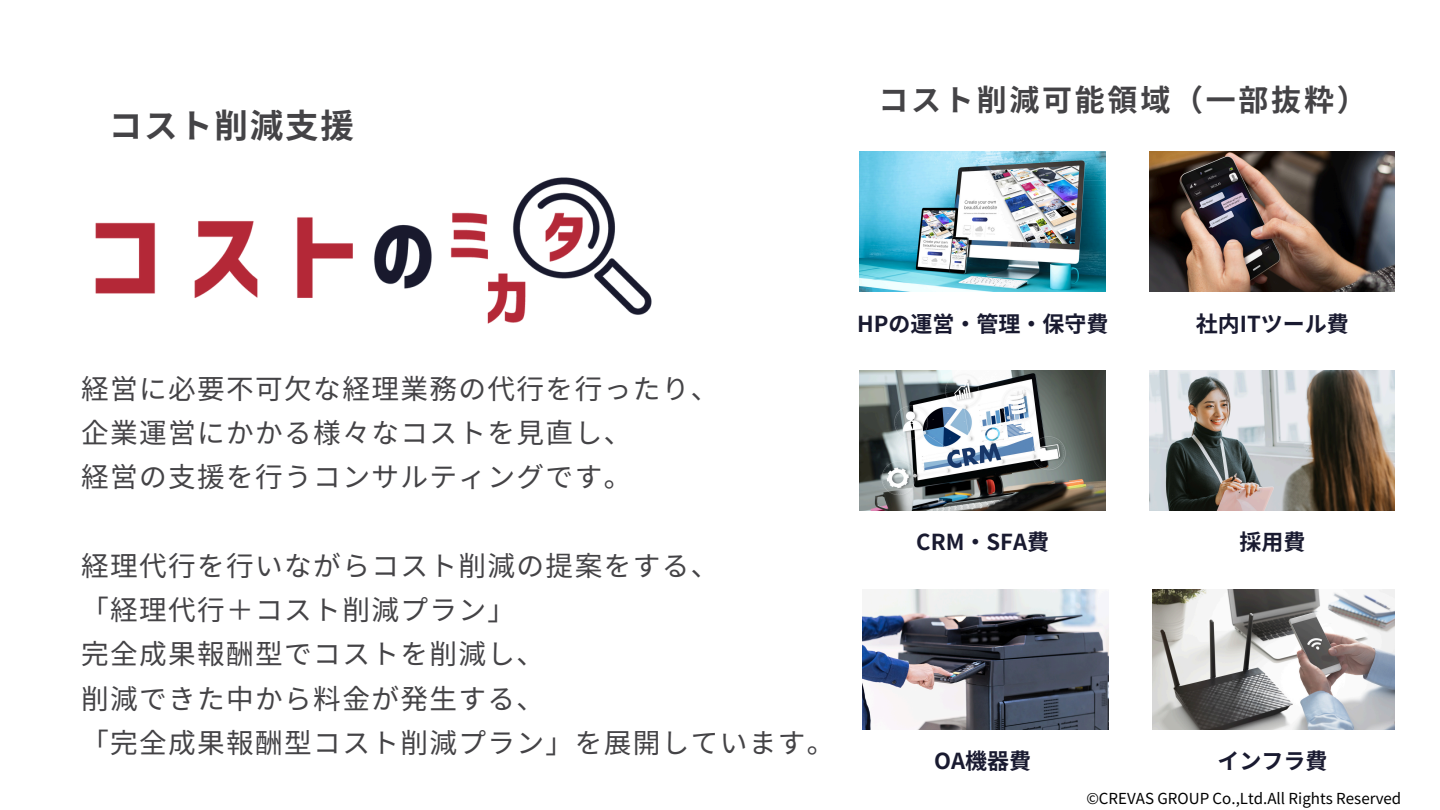
<style>
.page{position:relative;width:1440px;height:810px;background:#fff}
.page>*{position:absolute;margin:0;border:0;box-sizing:border-box;transform-origin:0 0}
.t1{font:700 33.6px "Noto Sans JP";letter-spacing:.05em;color:#444346}
.t2{font:700 30px "Noto Sans JP";letter-spacing:.09em;color:#444346}
.t3{font:27.7px/44.2px "Noto Sans JP";letter-spacing:.05em;color:#444346}
.t4{font:700 22px "Noto Sans JP";color:#191a30}
.t5{font:15.1px "Noto Sans JP";color:#000}
</style>
<div class="page">
<img style="left:95px;top:177px;width:557px;height:147px">
<img style="left:860px;top:152px;width:245px;height:140px">
<img style="left:1150px;top:152px;width:245px;height:140px">
<img style="left:860px;top:371px;width:245px;height:140px">
<img style="left:1150px;top:371px;width:245px;height:140px">
<img style="left:863px;top:589px;width:245px;height:141px">
<img style="left:1153px;top:589px;width:242px;height:141px">
<h1 class="t1" style="left:109px;top:99px;width:247px">コスト削減支援</h1>
<p class="t2" style="left:879px;top:76px;width:490px">コスト削減可能領域（一部抜粋）</p>
<p class="t3" style="left:81px;top:365px;width:639px">経営に必要不可欠な経理業務の代行を行ったり、企業運営にかかる様々なコストを見直し、<br>経営の支援を行うコンサルティングです。</p>
<h3 class="t3" style="left:81px;top:542px;width:755px">経理代行を行いながらコスト削減の提案をする、<br>「経理代行＋コスト削減プラン」<br>完全成果報酬型でコストを削減し、<br>削減できた中から料金が発生する、<br>「完全成果報酬型コスト削減プラン」を展開しています。</h3>
<p class="t4" style="left:857px;top:306px;width:253px">HPの運営・管理・保守費</p>
<h4 class="t4" style="left:1196px;top:306px;width:154px">社内ITツール費</h4>
<h4 class="t4" style="left:916px;top:525px;width:134px">CRM・SFA費</h4>
<h2 class="t4" style="left:1239px;top:525px;width:67px">採用費</h2>
<h2 class="t4" style="left:934px;top:744px;width:99px">OA機器費</h2>
<p class="t4" style="left:1217px;top:744px;width:111px">インフラ費</p>
<p class="t5" style="left:1086px;top:786px;width:316px">©️CREVAS GROUP Co.,Ltd.All Rights Reserved</p>
</div>
